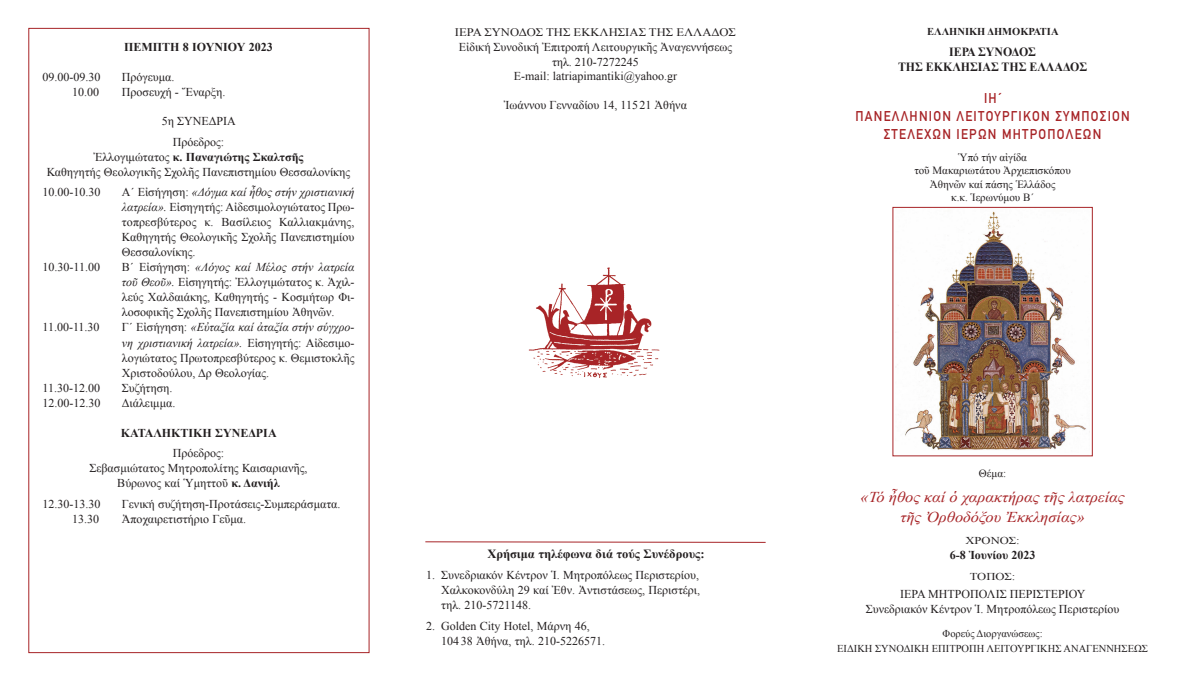
<style>
.page{position:relative;width:1191px;height:681px;background:#fff}
.page>*{position:absolute;margin:0;border:0;box-sizing:border-box;transform-origin:0 0}
.Body_Text{font:italic 15px "Times New Roman";color:#a72427;scale:1.1 1}
.Body_Text-2{font:700 14px/18px "DIN Alternate";letter-spacing:.1em;color:#a72427;text-align:center;scale:.9 1}
.Body_Text-3{font:700 12.5px/15px "Times New Roman";color:#231f20;text-align:center;scale:.95 1}
.Body_Text-4{font:700 12.5px "Times New Roman";color:#231f20}
.Body_Text-5{font:12px/15px "Times New Roman";color:#231f20;text-align:justify}
.Body_Text-6{font:700 12px "Times New Roman";color:#231f20}
.t1{font:11.5px "Times New Roman";color:#231f20;scale:1.1 1}
.Body_Text-7{font:11px/13.2px "Times New Roman";color:#231f20;text-align:center}
.t2{font:10.5px/15px "Times New Roman";color:#231f20;text-align:center}
.Body_Text-8{font:700 10.5px "Times New Roman";color:#231f20}
.t3{font:10.5px "Times New Roman";color:#231f20;scale:1.2 1}
.s1{font-weight:400}
.s2{font-style:italic}
.s3{font-weight:700}
</style>
<div class="page">
<img style="left:905px;top:211px;width:181px;height:239px">
<svg style="left:425px;top:541px;width:341px;height:1px"></svg>
<img style="left:528px;top:267px;width:132px;height:111px">
<p class="Body_Text-6" style="left:124px;top:38px;width:150px">ΠΕΜΠΤΗ 8 ΙΟΥΝΙΟΥ 2023</p>
<p class="Body_Text-5" style="left:43px;top:69px;width:59px">09.00-09.30</p>
<p class="Body_Text-5" style="left:122px;top:69px;width:54px">Πρόγευμα.</p>
<p class="Body_Text-5" style="left:72px;top:84px;width:28px">10.00</p>
<p class="Body_Text-5" style="left:122px;top:84px;width:105px">Προσευχή - Ἔναρξη.</p>
<p class="Body_Text-5" style="left:162px;top:113px;width:76px">5η ΣΥΝΕΔΡΙΑ</p>
<p class="Body_Text-5" style="left:173px;top:134px;width:53px">Πρόεδρος:</p>
<p class="Body_Text-6" style="left:93px;top:148px;width:212px"><span class="s1">Ἐλλογιμώτατος</span> κ. Παναγιώτης Σκαλτσῆς</p>
<p class="Body_Text-5" style="left:47px;top:164px;width:305px">Καθηγητής Θεολογικῆς Σχολῆς Πανεπιστημίου Θεσσαλονίκης</p>
<p class="Body_Text-5" style="left:43px;top:184px;width:59px">10.00-10.30</p>
<p class="Body_Text-5" style="left:122px;top:184px;width:234px">Α´ Εἰσήγηση: <span class="s2">«Δόγμα καί ἦθος στήν χριστιανική λατρεία».</span> Εἰσηγητής: Αἰδεσιμολογιώτατος Πρω&shy;τοπρεσβύτερος κ. Βασίλειος Καλλιακμάνης, Καθηγητής Θεολογικῆς Σχολῆς Πανεπιστημίου Θεσσαλονίκης.</p>
<p class="Body_Text-5" style="left:43px;top:259px;width:59px">10.30-11.00</p>
<p class="Body_Text-5" style="left:122px;top:259px;width:234px">Β´ Εἰσήγηση: <span class="s2">«Λόγος καί Μέλος στήν λατρεία τοῦ Θεοῦ».</span> Εἰσηγητής: Ἐλλογιμώτατος κ. Ἀχιλ&shy;λεύς Χαλδαιάκης, Καθηγητής - Κοσμήτωρ Φι&shy;λοσοφικῆς Σχολῆς Πανεπιστημίου Ἀθηνῶν.</p>
<p class="Body_Text-5" style="left:43px;top:319px;width:59px">11.00-11.30</p>
<p class="Body_Text-5" style="left:122px;top:319px;width:234px">Γ´ Εἰσήγηση: <span class="s2">«Εὐταξία καί ἀταξία στήν σύγχρο&shy;νη χριστιανική λατρεία».</span> Εἰσηγητής: Αἰδεσιμο&shy;λογιώτατος Πρωτοπρεσβύτερος κ. Θεμιστοκλῆς Χριστοδούλου, Δρ Θεολογίας.</p>
<p class="Body_Text-5" style="left:43px;top:379px;width:59px">11.30-12.00</p>
<p class="Body_Text-5" style="left:122px;top:379px;width:52px">Συζήτηση.</p>
<p class="Body_Text-5" style="left:43px;top:394px;width:59px">12.00-12.30</p>
<p class="Body_Text-5" style="left:122px;top:394px;width:55px">Διάλειμμα.</p>
<p class="Body_Text-6" style="left:121px;top:424px;width:157px">ΚΑΤΑΛΗΚΤΙΚΗ ΣΥΝΕΔΡΙΑ</p>
<p class="Body_Text-5" style="left:173px;top:445px;width:53px">Πρόεδρος:</p>
<p class="Body_Text-5" style="left:89px;top:460px;width:219px;text-align:center">Σεβασμιώτατος Μητροπολίτης Καισαριανῆς,<br>Βύρωνος καί Ὑμηττοῦ <span class="s3">κ. Δανιήλ</span></p>
<p class="Body_Text-5" style="left:43px;top:496px;width:59px">12.30-13.30</p>
<p class="Body_Text-5" style="left:122px;top:496px;width:220px">Γενική συζήτηση-Προτάσεις-Συμπεράσματα.</p>
<p class="Body_Text-5" style="left:72px;top:511px;width:28px">13.30</p>
<p class="Body_Text-5" style="left:122px;top:511px;width:126px">Ἀποχαιρετιστήριο Γεῦμα.</p>
<p class="t1" style="left:455px;top:25px;width:257px">ΙΕΡΑ ΣΥΝΟΔΟΣ ΤΗΣ ΕΚΚΛΗΣΙΑΣ ΤΗΣ ΕΛΛΑΔΟΣ</p>
<p class="Body_Text-5" style="left:459px;top:40px;width:275px;line-height:14.4px;text-align:center">Εἰδική Συνοδική Ἐπιτροπή Λειτουργικῆς Ἀναγεννήσεως τηλ. 210-7272245<br>E-mail: latriapimantiki@yahoo.gr</p>
<p class="Body_Text-5" style="left:504px;top:97px;width:185px">Ἰωάννου Γενναδίου 14, 11521 Ἀθήνα</p>
<p class="Body_Text-4" style="left:487px;top:545px;width:219px">Χρήσιμα τηλέφωνα διά τούς Συνέδρους:</p>
<p class="Body_Text-5" style="left:441px;top:567px;width:260px;text-indent:-15px">1. Συνεδριακόν Κέντρον Ἱ. Μητροπόλεως Περιστερίου, Χαλκοκονδύλη 29 καί Ἐθν. Ἀντιστάσεως, Περιστέρι, τηλ. 210-5721148.</p>
<p class="Body_Text-5" style="left:441px;top:617px;width:165px;text-indent:-15px">2. Golden City Hotel, Μάρνη 46,<br>104 38 Ἀθήνα, τηλ. 210-5226571.</p>
<p class="Body_Text-8" style="left:927px;top:25px;width:133px">ΕΛΛΗΝΙΚΗ ΔΗΜΟΚΡΑΤΙΑ</p>
<p class="Body_Text-3" style="left:898px;top:44px;width:201px">ΙΕΡΑ ΣΥΝΟΔΟΣ<br>ΤΗΣ ΕΚΚΛΗΣΙΑΣ ΤΗΣ ΕΛΛΑΔΟΣ</p>
<p class="Body_Text-2" style="left:855px;top:88px;width:306px">ΙΗ´<br>ΠΑΝΕΛΛΗΝΙΟΝ ΛΕΙΤΟΥΡΓΙΚΟΝ ΣΥΜΠΟΣΙΟΝ<br>ΣΤΕΛΕΧΩΝ ΙΕΡΩΝ ΜΗΤΡΟΠΟΛΕΩΝ</p>
<p class="Body_Text-7" style="left:914px;top:151px;width:158px">Ὑπό τήν αἰγίδα<br>τοῦ Μακαριωτάτου Ἀρχιεπισκόπου<br>Ἀθηνῶν καί πάσης Ἑλλάδος<br>κ.κ. Ἱερωνύμου Β´</p>
<p class="Body_Text-7" style="left:979px;top:466px;width:29px">Θέμα:</p>
<p class="Body_Text" style="left:860px;top:486px;width:241px">«Τό ἦθος καί ὁ χαρακτήρας τῆς λατρείας</p>
<p class="Body_Text" style="left:900px;top:506px;width:169px">τῆς Ὀρθοδόξου Ἐκκλησίας»</p>
<p class="t3" style="left:965px;top:533px;width:47px">ΧΡΟΝΟΣ:</p>
<p class="Body_Text-6" style="left:949px;top:546px;width:87px">6-8 Ἰουνίου 2023</p>
<p class="t3" style="left:969px;top:569px;width:39px">ΤΟΠΟΣ:</p>
<p class="Body_Text-5" style="left:900px;top:586px;width:187px">ΙΕΡΑ ΜΗΤΡΟΠΟΛΙΣ ΠΕΡΙΣΤΕΡΙΟΥ</p>
<p class="Body_Text-5" style="left:866px;top:601px;width:255px">Συνεδριακόν Κέντρον Ἱ. Μητροπόλεως Περιστερίου</p>
<p class="t2" style="left:837px;top:625px;width:312px">Φορεύς Διοργανώσεως:<br>ΕΙΔΙΚΗ ΣΥΝΟΔΙΚΗ ΕΠΙΤΡΟΠΗ ΛΕΙΤΟΥΡΓΙΚΗΣ ΑΝΑΓΕΝΝΗΣΕΩΣ</p>
</div>
